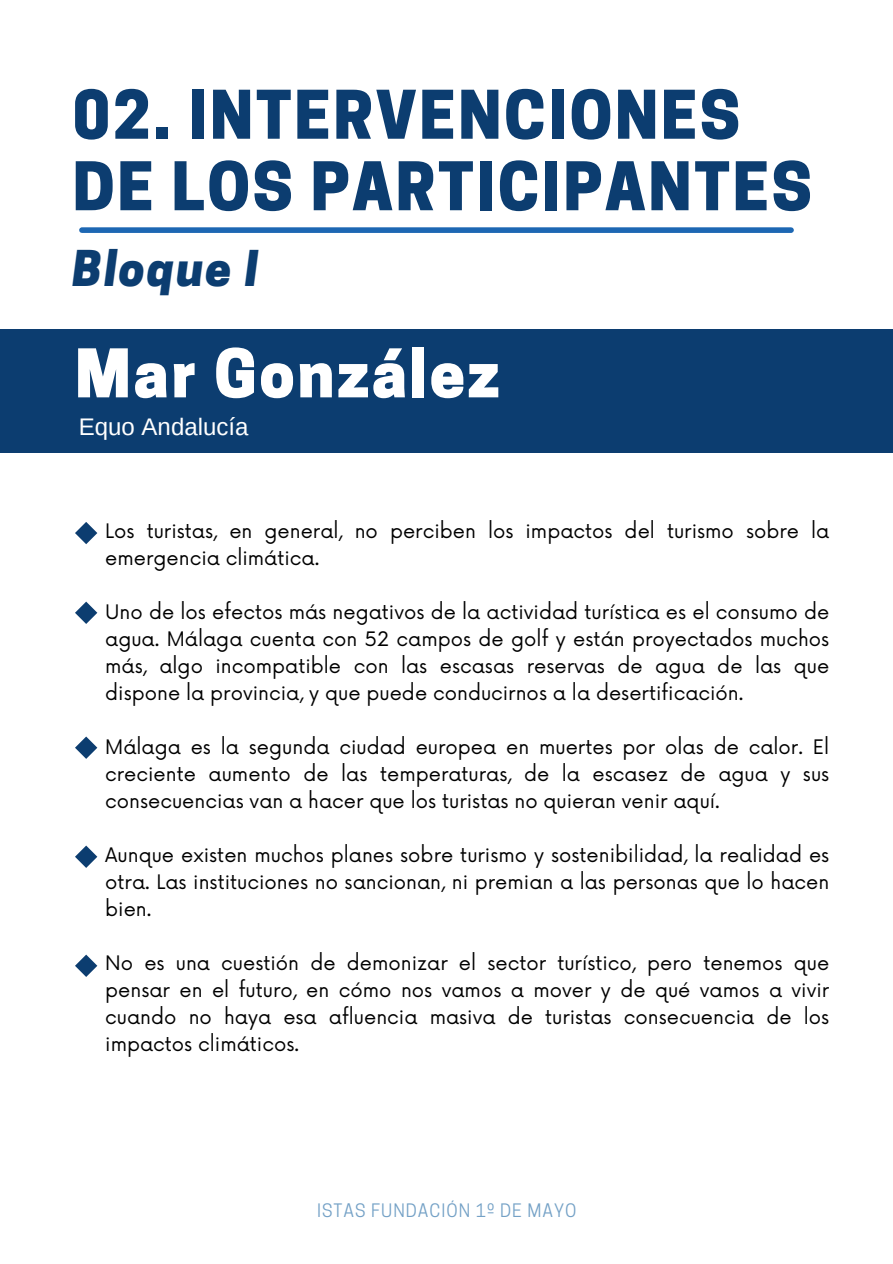
<style>
.page{position:relative;width:893px;height:1264px;background:#fff}
.page>*{position:absolute;margin:0;border:0;box-sizing:border-box;transform-origin:0 0}
.t1{font:800 62.85px/71.6px "Cooper Hewitt";letter-spacing:.04em;color:#0c3d70}
.t2{font:800 62.85px "Cooper Hewitt";letter-spacing:.04em;color:#fff}
.t3{font:italic 800 46.35px "Cooper Hewitt";letter-spacing:.04em;color:#0c3d70}
.t4{font:24px "Arimo";color:#fff}
.t5{font:19.5px/27px "Now";color:#000;text-align:justify}
.t6{font:17.4px "Cooper Hewitt";letter-spacing:.06em;color:#74a1c6}
</style>
<div class="page">
<div style="left:0;top:329px;width:892px;height:124px;background:#0c3d70"></div>
<div style="left:82px;top:227px;width:709px;height:6px;background:#1d67b3"></div>
<svg style="left:75px;top:522px;width:22px;height:22px"></svg>
<svg style="left:75px;top:601px;width:22px;height:23px"></svg>
<svg style="left:75px;top:736px;width:22px;height:23px"></svg>
<svg style="left:75px;top:954px;width:22px;height:23px"></svg>
<svg style="left:75px;top:845px;width:22px;height:23px"></svg>
<p class="t1" style="left:73px;top:87px;width:740px">02. INTERVENCIONES<br>DE LOS PARTICIPANTES</p>
<p class="t3" style="left:73px;top:251px;width:188px">Bloque I</p>
<p class="t2" style="left:75px;top:350px;width:426px">Mar González</p>
<p class="t4" style="left:79px;top:413px;width:171px">Equo Andalucía</p>
<h1 class="t5" style="left:105px;top:518px;width:725px">Los turistas, en general, no perciben los impactos del turismo sobre la emergencia climática.</h1>
<h3 class="t5" style="left:105px;top:599px;width:725px">Uno de los efectos más negativos de la actividad turística es el consumo de agua. Málaga cuenta con 52 campos de golf y están proyectados muchos más, algo incompatible con las escasas reservas de agua de las que dispone la provincia, y que puede conducirnos a la desertificación.</h3>
<h2 class="t5" style="left:105px;top:734px;width:725px">Málaga es la segunda ciudad europea en muertes por olas de calor. El creciente aumento de las temperaturas, de la escasez de agua y sus consecuencias van a hacer que los turistas no quieran venir aquí.</h2>
<h4 class="t5" style="left:105px;top:842px;width:725px">Aunque existen muchos planes sobre turismo y sostenibilidad, la realidad es otra. Las instituciones no sancionan, ni premian a las personas que lo hacen bien.</h4>
<p class="t5" style="left:105px;top:950px;width:725px">No es una cuestión de demonizar el sector turístico, pero tenemos que pensar en el futuro, en cómo nos vamos a mover y de qué vamos a vivir cuando no haya esa afluencia masiva de turistas consecuencia de los impactos climáticos.</p>
<p class="t6" style="left:317px;top:1203px;width:261px">ISTAS FUNDACIÓN 1º DE MAYO</p>
</div>
